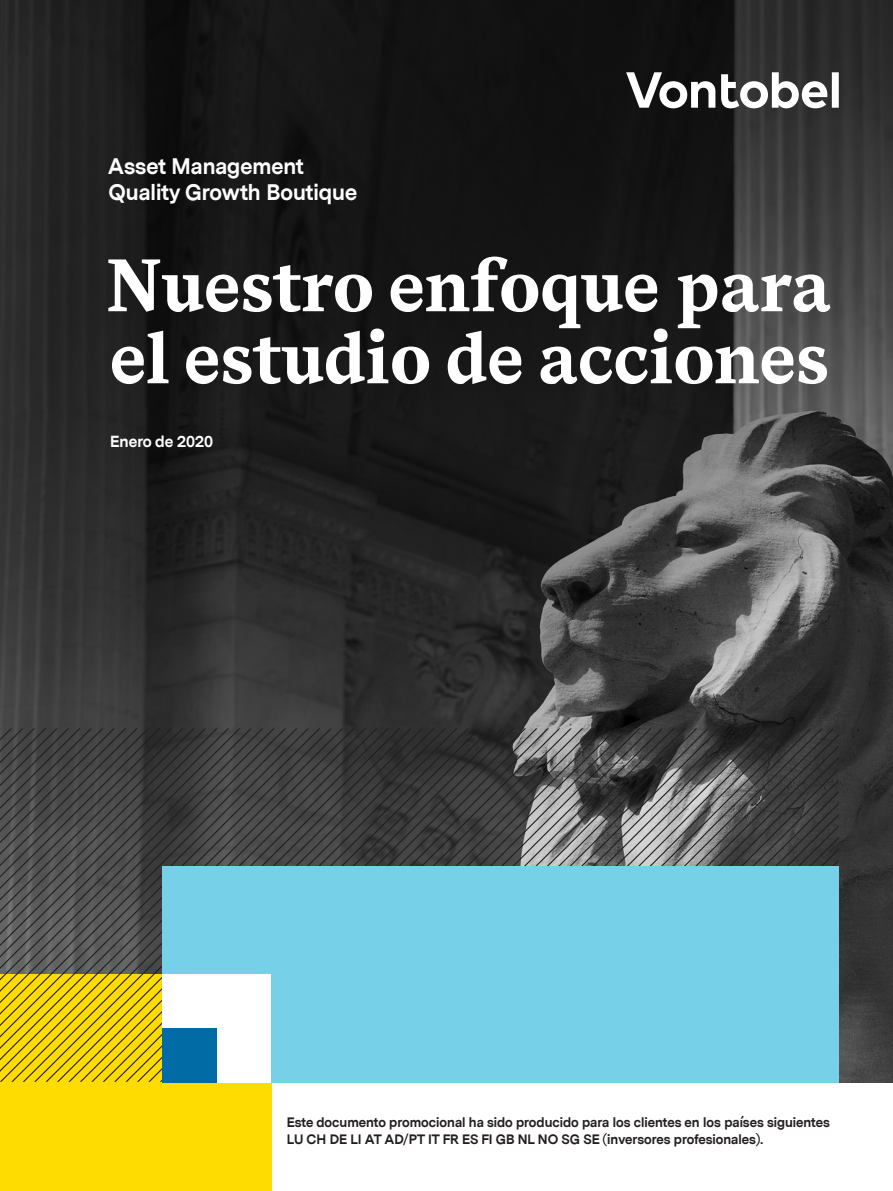
<style>
.page{position:relative;width:893px;height:1191px;background:#fff}
.page>*{position:absolute;margin:0;border:0;box-sizing:border-box;transform-origin:0 0}
.t1{font:700 69px/72px "Vontobel Serif";color:#fff}
.t2{font:700 21px/25.5px "Vontobel Sans";color:#fff}
.t3{font:700 15px "Vontobel Sans";color:#fff}
.t4{font:700 12.75px/17px "Vontobel Sans";color:#231f20}
</style>
<div class="page">
<img style="left:0;top:0;width:893px;height:1082px">
<svg style="left:626px;top:72px;width:213px;height:36px"></svg>
<div style="left:0;top:974px;width:271px;height:217px;background:#ffdc01"></div>
<svg style="left:0;top:728px;width:839px;height:353px;background:#5d5943"></svg>
<div style="left:163px;top:865px;width:676px;height:217px;background:#76d0e8"></div>
<div style="left:163px;top:974px;width:108px;height:108px;background:#fff"></div>
<div style="left:163px;top:1028px;width:54px;height:54px;background:#006ba5"></div>
<h2 class="t2" style="left:108px;top:155px;width:251px">Asset Management<br>Quality Growth Boutique</h2>
<h1 class="t1" style="left:107px;top:257px;width:726px">Nuestro enfoque para el estudio de acciones</h1>
<p class="t3" style="left:110px;top:434px;width:105px">Enero de 2020</p>
<p class="t4" style="left:287px;top:1114px;width:545px">Este documento promocional ha sido producido para los clientes en los países siguientes<br>LU CH DE LI AT AD/PT IT FR ES FI GB NL NO SG SE (inversores profesionales).</p>
</div>
